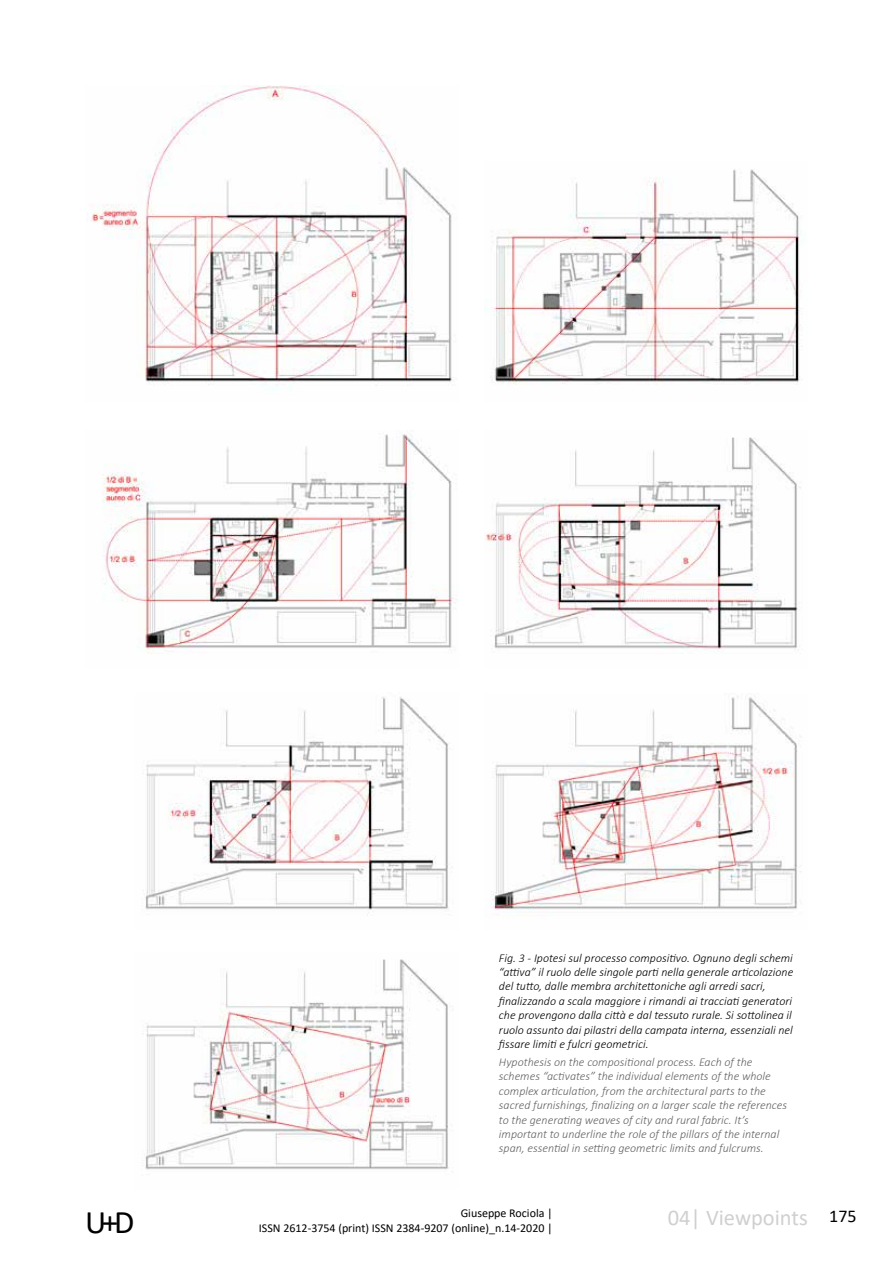
<style>
.page{position:relative;width:893px;height:1263px;background:#fff}
.page>*{position:absolute;margin:0;border:0;box-sizing:border-box;transform-origin:0 0}
.t1{font:33px "Calibri";color:#000}
.t2{font:22.5px "Calibri";color:#d0d0d0}
.t3{font:18px "Calibri";color:#000}
.t4{font:italic 300 12px/14.4px "Calibri";color:#000}
.t5{font:italic 300 12px/14.4px "Calibri";color:#646363}
.t6{font:12px "Calibri";color:#000}
</style>
<div class="page">
<img style="left:87px;top:85px;width:365px;height:304px">
<img style="left:484px;top:169px;width:318px;height:216px">
<img style="left:102px;top:431px;width:357px;height:223px">
<img style="left:484px;top:437px;width:317px;height:217px">
<img style="left:143px;top:697px;width:306px;height:219px">
<img style="left:491px;top:696px;width:310px;height:219px">
<img style="left:145px;top:959px;width:308px;height:211px">
<p class="t4" style="left:499px;top:950px;width:296px">Fig. 3 - Ipotesi sul processo compositivo. Ognuno degli schemi “attiva” il ruolo delle singole parti nella generale articolazione del tutto, dalle membra architettoniche agli arredi sacri, finalizzando a scala maggiore i rimandi ai tracciati generatori che provengono dalla città e dal tessuto rurale. Si sottolinea il ruolo assunto dai pilastri della campata interna, essenziali nel fissare limiti e fulcri geometrici.</p>
<p class="t5" style="left:499px;top:1055px;width:290px">Hypothesis on the compositional process. Each of the schemes “activates” the individual elements of the whole complex articulation, from the architectural parts to the sacred furnishings, finalizing on a larger scale the references to the generating weaves of city and rural fabric. It’s important to underline the role of the pillars of the internal span, essential in setting geometric limits and fulcrums.</p>
<p class="t6" style="left:461px;top:1205px;width:94px">Giuseppe Rociola |</p>
<h3 class="t3" style="left:829px;top:1203px;width:29px">175</h3>
<h2 class="t2" style="left:668px;top:1202px;width:142px">04| Viewpoints</h2>
<h1 class="t1" style="left:85px;top:1199px;width:51px">U+D</h1>
<p class="t6" style="left:259px;top:1219px;width:295px">ISSN 2612-3754 (print) ISSN 2384-9207 (online)_n.14-2020 |</p>
</div>
